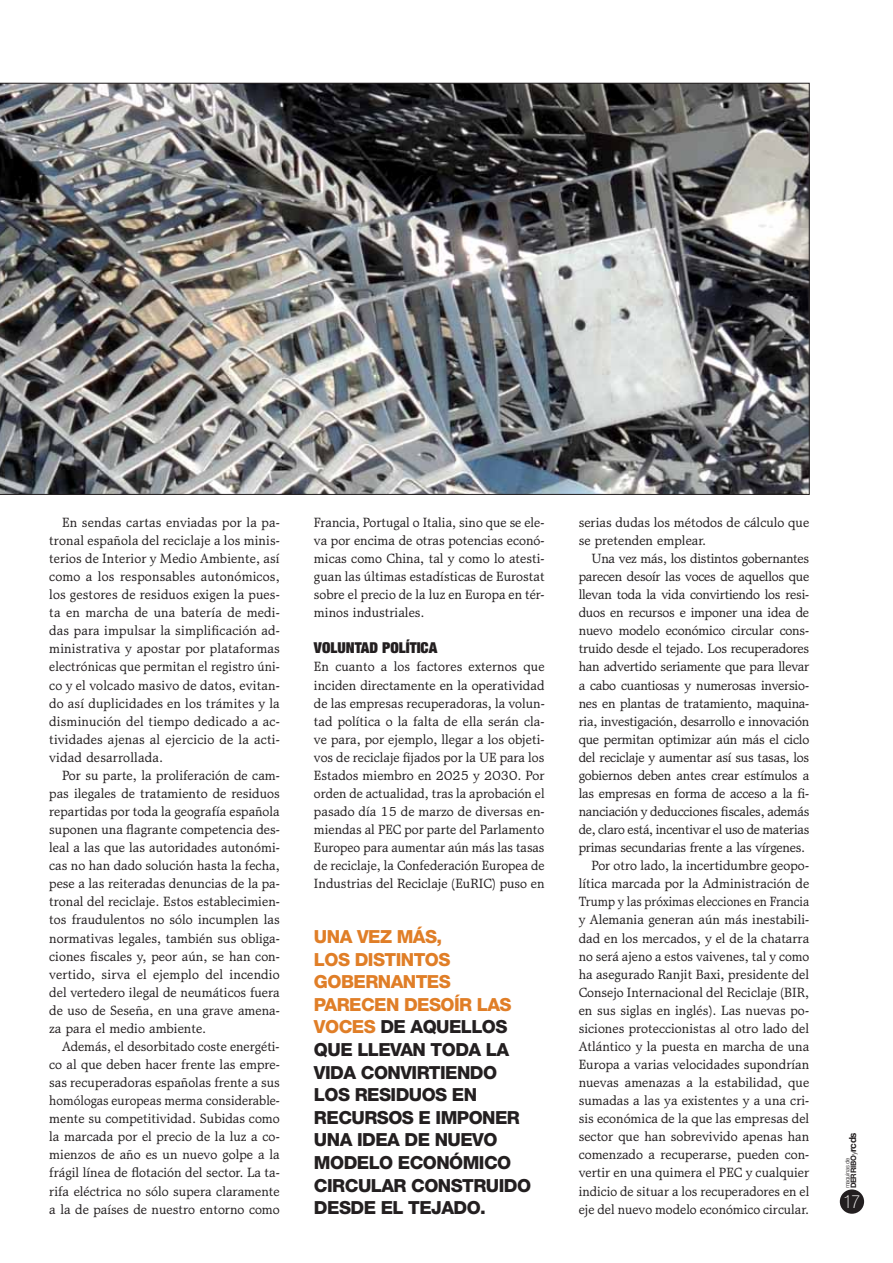
<style>
.page{position:relative;width:893px;height:1263px;background:#fff}
.page>*{position:absolute;margin:0;border:0;box-sizing:border-box;transform-origin:0 0}
.t1{font:800 18px/22.6px "Helvetica Neue";letter-spacing:-.03em;color:#231f20}
.t2{font:100 condensed 18px "Helvetica Neue";color:#fff}
.t3{font:900 expanded 15px "Helvetica Neue";color:#231f20}
.t4{font:13.5px/18px "Matt Antique BT";color:#231f20;text-align:justify;scale:.95 1}
.t5{font:13.5px/18px "Matt Antique BT";color:#231f20;text-align:justify;scale:.94 1}
.t6{font:13.5px "Matt Antique BT";letter-spacing:-.02em;color:#231f20;scale:.95 1}
.t7{font:13.5px "Matt Antique BT";color:#231f20;scale:.93 1}
.t8{font:13.5px "Matt Antique BT";letter-spacing:-.02em;color:#231f20;scale:.93 1}
.t9{font:13.5px "Matt Antique BT";color:#231f20;scale:.89 1}
.t10{font:700 7.5px "Helvetica Neue";letter-spacing:-.04em;color:#231f20}
.t11{font:300 6px "Helvetica Neue";letter-spacing:-.04em;color:#231f20}
.s1{color:#e07e27}
.s2{font-weight:300}
.s3{font-size:9.75px}
</style>
<div class="page">
<div style="left:840px;top:1189px;width:24px;height:25px;background:#231f20;border-radius:50%"></div>
<img style="left:1px;top:83px;width:808px;height:412px">
<p class="t4" style="left:49px;top:515px;width:244px;text-indent:13px">En sendas cartas enviadas por la pa&shy;tronal española del reciclaje a los minis&shy;terios de Interior y Medio Ambiente, así como a los responsables autonómicos, los gestores de residuos exigen la pues&shy;ta en marcha de una batería de medi&shy;das para impulsar la simplificación ad&shy;ministrativa y apostar por plataformas electrónicas que permitan el registro úni&shy;co y el volcado masivo de datos, evitan&shy;do así duplicidades en los trámites y la disminución del tiempo dedicado a ac&shy;tividades ajenas al ejercicio de la acti&shy;vidad desarrollada.</p>
<p class="t4" style="left:49px;top:768px;width:244px;text-indent:13px">Por su parte, la proliferación de cam&shy;pas ilegales de tratamiento de residuos repartidas por toda la geografía española suponen una flagrante competencia des&shy;leal a las que las autoridades autonómi&shy;cas no han dado solución hasta la fecha, pese a las reiteradas denuncias de la pa&shy;tronal del reciclaje. Estos establecimien&shy;tos fraudulentos no sólo incumplen las normativas legales, también sus obliga&shy;ciones fiscales y, peor aún, se han con&shy;vertido, sirva el ejemplo del incendio del vertedero ilegal de neumáticos fuera de uso de Seseña, en una grave amena&shy;za para el medio ambiente.</p>
<p class="t5" style="left:49px;top:1039px;width:247px;text-indent:13px">Además, el desorbitado coste energéti&shy;co al que deben hacer frente las empre&shy;sas recuperadoras españolas frente a sus homólogas europeas merma considerable&shy;mente su competitividad. Subidas como la marcada por el precio de la luz a co&shy;mienzos de año es un nuevo golpe a la frágil línea de flotación del sector. La ta&shy;rifa eléctrica no sólo supera claramente a la de países de nuestro entorno como</p>
<p class="t5" style="left:314px;top:515px;width:247px">Francia, Portugal o Italia, sino que se ele&shy;va por encima de otras potencias econó&shy;micas como China, tal y como lo atesti&shy;guan las últimas estadísticas de Eurostat sobre el precio de la luz en Europa en tér&shy;minos industriales.</p>
<p class="t3" style="left:314px;top:643px;width:125px">VOLUNTAD POLÍTICA</p>
<p class="t4" style="left:314px;top:659px;width:244px">En cuanto a los factores externos que inciden directamente en la operatividad de las empresas recuperadoras, la volun&shy;tad política o la falta de ella serán cla&shy;ve para, por ejemplo, llegar a los objeti&shy;vos de reciclaje fijados por la UE para los Estados miembro en 2025 y 2030. Por orden de actualidad, tras la aprobación el pasado día 15 de marzo de diversas en&shy;miendas al PEC por parte del Parlamento Europeo para aumentar aún más las tasas de reciclaje, la Confederación Europea de Industrias del Reciclaje (EuRIC) puso en</p>
<h1 class="t1" style="left:314px;top:927px;width:219px"><span class="s1">UNA VEZ MÁS,<br>LOS DISTINTOS<br>GOBERNANTES<br>PARECEN DESOÍR LAS<br>VOCES</span> DE AQUELLOS<br>QUE LLEVAN TODA LA<br>VIDA CONVIRTIENDO<br>LOS RESIDUOS EN<br>RECURSOS E IMPONER<br>UNA IDEA DE NUEVO<br>MODELO ECONÓMICO<br>CIRCULAR CONSTRUIDO<br>DESDE EL TEJADO.</h1>
<p class="t4" style="left:579px;top:515px;width:244px">serias dudas los métodos de cálculo que se pretenden emplear.</p>
<p class="t6" style="left:591px;top:553px;width:231px">Una vez más, los distintos gobernantes</p>
<p class="t6" style="left:579px;top:571px;width:244px">parecen desoír las voces de aquellos que</p>
<p class="t6" style="left:579px;top:589px;width:244px">llevan toda la vida convirtiendo los resi-</p>
<p class="t6" style="left:579px;top:607px;width:244px">duos en recursos e imponer una idea de</p>
<p class="t4" style="left:579px;top:623px;width:244px">nuevo modelo económico circular cons-</p>
<p class="t6" style="left:579px;top:644px;width:244px">truido desde el tejado. Los recuperadores</p>
<p class="t6" style="left:579px;top:662px;width:244px">han advertido seriamente que para llevar</p>
<p class="t6" style="left:579px;top:680px;width:244px">a cabo cuantiosas y numerosas inversio-</p>
<p class="t6" style="left:579px;top:698px;width:244px">nes en plantas de tratamiento, maquina-</p>
<p class="t6" style="left:579px;top:716px;width:244px">ria, investigación, desarrollo e innovación</p>
<p class="t6" style="left:579px;top:734px;width:244px">que permitan optimizar aún más el ciclo</p>
<p class="t6" style="left:579px;top:752px;width:244px">del reciclaje y aumentar así sus tasas, los</p>
<p class="t6" style="left:579px;top:770px;width:244px">gobiernos deben antes crear estímulos a</p>
<p class="t6" style="left:579px;top:788px;width:244px">las empresas en forma de acceso a la fi-</p>
<p class="t6" style="left:579px;top:806px;width:244px">nanciación y deducciones fiscales, además</p>
<p class="t8" style="left:579px;top:824px;width:249px">de, claro está, incentivar el uso de materias</p>
<p class="t6" style="left:579px;top:842px;width:240px">primas secundarias frente a las vírgenes.</p>
<p class="t4" style="left:591px;top:858px;width:231px">Por otro lado, la incertidumbre geopo-</p>
<p class="t4" style="left:579px;top:876px;width:244px">lítica marcada por la Administración de</p>
<p class="t9" style="left:579px;top:897px;width:261px">Trump y las próximas elecciones en Francia</p>
<p class="t4" style="left:579px;top:912px;width:244px">y Alemania generan aún más inestabili-</p>
<p class="t4" style="left:579px;top:930px;width:244px">dad en los mercados, y el de la chatarra</p>
<p class="t7" style="left:579px;top:951px;width:249px">no será ajeno a estos vaivenes, tal y como</p>
<p class="t4" style="left:579px;top:966px;width:244px">ha asegurado Ranjit Baxi, presidente del</p>
<p class="t5" style="left:579px;top:984px;width:247px">Consejo Internacional del Reciclaje (BIR,</p>
<p class="t4" style="left:579px;top:1003px;width:244px">en sus siglas en inglés). Las nuevas po-</p>
<p class="t4" style="left:579px;top:1021px;width:244px">siciones proteccionistas al otro lado del</p>
<p class="t4" style="left:579px;top:1039px;width:244px">Atlántico y la puesta en marcha de una</p>
<p class="t4" style="left:579px;top:1057px;width:244px">Europa a varias velocidades supondrían</p>
<p class="t4" style="left:579px;top:1075px;width:244px">nuevas amenazas a la estabilidad, que</p>
<p class="t4" style="left:579px;top:1093px;width:244px">sumadas a las ya existentes y a una cri-</p>
<p class="t4" style="left:579px;top:1111px;width:244px">sis económica de la que las empresas del</p>
<p class="t4" style="left:579px;top:1129px;width:244px">sector que han sobrevivido apenas han</p>
<p class="t4" style="left:579px;top:1147px;width:244px">comenzado a recuperarse, pueden con-</p>
<p class="t4" style="left:579px;top:1165px;width:244px">vertir en una quimera el PEC y cualquier</p>
<p class="t7" style="left:579px;top:1186px;width:249px">indicio de situar a los recuperadores en el</p>
<p class="t5" style="left:579px;top:1201px;width:247px">eje del nuevo modelo económico circular.</p>
<p class="t10" style="left:851px;top:1188px;width:58px;rotate:-90deg">DERRIBO<span class="s2">y</span><span class="s3">rcds</span></p>
<h1 class="t2" style="left:843px;top:1195px;width:18px">17</h1>
<p class="t11" style="left:845px;top:1188px;width:32px;rotate:-90deg">maquinas de</p>
</div>
